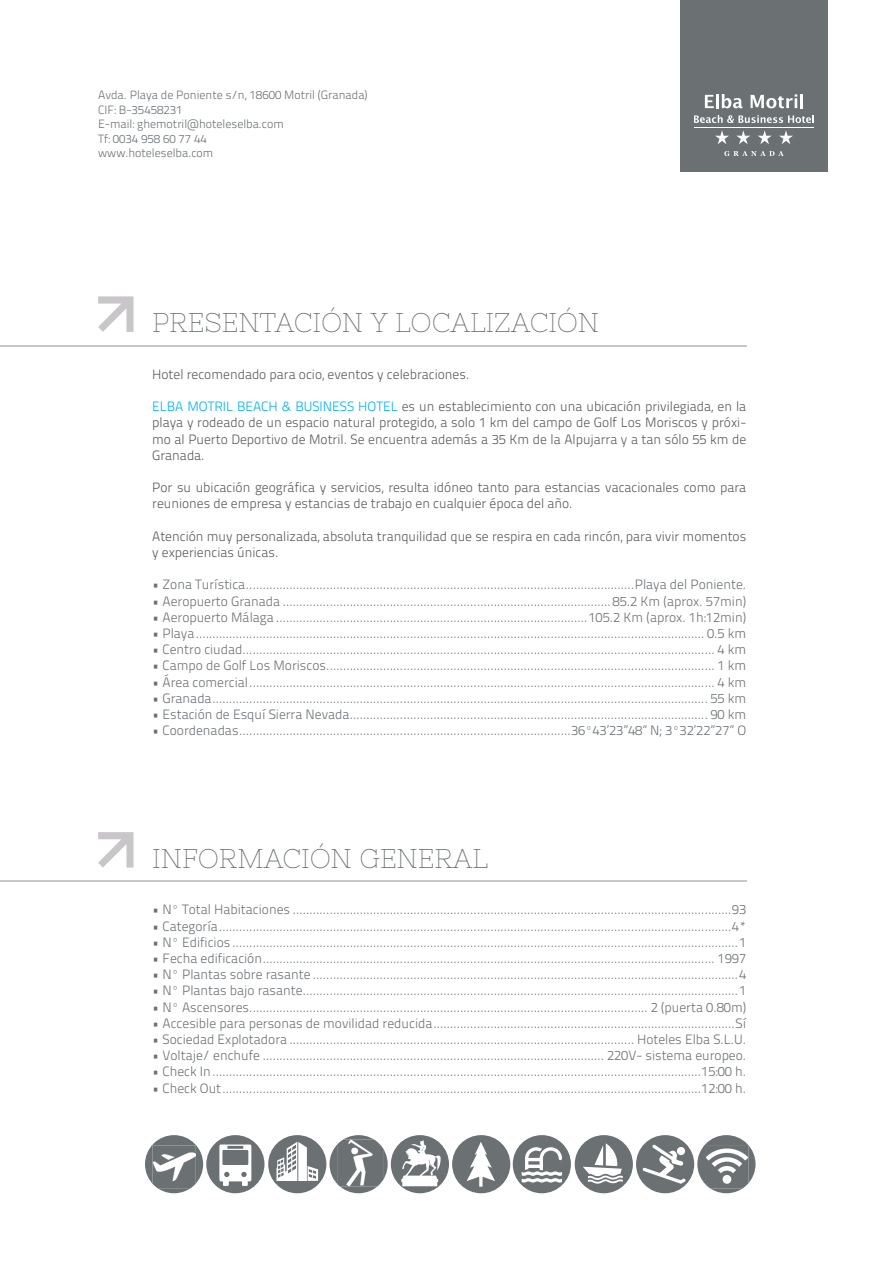
<style>
.page{position:relative;width:893px;height:1263px;background:#fff}
.page>*{position:absolute;margin:0;border:0;box-sizing:border-box;transform-origin:0 0}
.t1{font:27px "Nixie One";color:#6b7073}
.t2{font:13.5px "Titillium Text 25 L 250 wt";color:#6b7073}
.t3{font:13.5px/16.2px "Titillium Text 25 L 250 wt";color:#595959}
.t4{font:12px/14.4px "Titillium Text 25 L 250 wt";color:#6b7073}
.s1{color:#00aeef}
</style>
<div class="page">
<svg style="left:98px;top:296px;width:36px;height:36px"></svg>
<hr style="left:0;top:345px;width:746px;height:1px;background:#c8c6c8">
<svg style="left:98px;top:832px;width:36px;height:36px"></svg>
<hr style="left:0;top:880px;width:746px;height:2px;background:#c8c6c8">
<div style="left:680px;top:0;width:148px;height:171px;background:#6b7073"></div>
<svg style="left:724px;top:151px;width:60px;height:5px"></svg>
<svg style="left:715px;top:130px;width:78px;height:14px"></svg>
<hr style="left:694px;top:127px;width:120px;height:1px;background:#fff">
<svg style="left:705px;top:94px;width:37px;height:14px"></svg>
<svg style="left:751px;top:94px;width:52px;height:14px"></svg>
<svg style="left:694px;top:115px;width:120px;height:8px"></svg>
<div style="left:513px;top:1135px;width:58px;height:58px;background:#6b7073;border-radius:50%"></div>
<svg style="left:522px;top:1147px;width:40px;height:35px"></svg>
<div style="left:636px;top:1135px;width:58px;height:58px;background:#6b7073;border-radius:50%"></div>
<div style="left:697px;top:1135px;width:58px;height:58px;background:#6b7073;border-radius:50%"></div>
<img style="left:706px;top:1148px;width:42px;height:40px">
<div style="left:452px;top:1135px;width:58px;height:58px;background:#6b7073;border-radius:50%"></div>
<svg style="left:467px;top:1142px;width:28px;height:45px"></svg>
<div style="left:206px;top:1135px;width:58px;height:58px;background:#6b7073;border-radius:50%"></div>
<div style="left:223px;top:1178px;width:6px;height:8px;background:#fff"></div>
<div style="left:242px;top:1178px;width:6px;height:8px;background:#fff"></div>
<svg style="left:219px;top:1144px;width:32px;height:37px"></svg>
<div style="left:145px;top:1135px;width:58px;height:58px;background:#6b7073;border-radius:50%"></div>
<img style="left:152px;top:1145px;width:44px;height:44px">
<div style="left:330px;top:1135px;width:58px;height:58px;background:#6b7073;border-radius:50%"></div>
<img style="left:337px;top:1139px;width:47px;height:47px">
<div style="left:268px;top:1135px;width:58px;height:58px;background:#6b7073;border-radius:50%"></div>
<svg style="left:276px;top:1142px;width:42px;height:39px"></svg>
<div style="left:391px;top:1135px;width:58px;height:58px;background:#6b7073;border-radius:50%"></div>
<svg style="left:401px;top:1140px;width:40px;height:46px"></svg>
<div style="left:575px;top:1135px;width:58px;height:58px;background:#6b7073;border-radius:50%"></div>
<svg style="left:583px;top:1143px;width:40px;height:40px"></svg>
<svg style="left:642px;top:1144px;width:44px;height:40px"></svg>
<p class="t4" style="left:98px;top:89px;width:271px">Avda. Playa de Poniente s/n, 18600 Motril (Granada)<br>CIF: B-35458231<br>E-mail: ghemotril@hoteleselba.com<br>Tf: 0034 958 60 77 44<br>www.hoteleselba.com</p>
<h1 class="t1" style="left:152px;top:312px;width:448px">PRESENTACIÓN Y LOCALIZACIÓN</h1>
<p class="t3" style="left:152px;top:367px;width:319px">Hotel recomendado para ocio, eventos y celebraciones.</p>
<p class="t3" style="left:152px;top:400px;width:596px;text-align:justify"><span class="s1">ELBA MOTRIL BEACH &amp; BUSINESS HOTEL</span> es un establecimiento con una ubicación privilegiada, en la playa y rodeado de un espacio natural protegido, a solo 1 km del campo de Golf Los Moriscos y próxi&shy;mo al Puerto Deportivo de Motril. Se encuentra además a 35 Km de la Alpujarra y a tan sólo 55 km de Granada.</p>
<p class="t3" style="left:152px;top:481px;width:596px">Por su ubicación geográfica y servicios, resulta idóneo tanto para estancias vacacionales como para reuniones de empresa y estancias de trabajo en cualquier época del año.</p>
<p class="t3" style="left:152px;top:529px;width:596px">Atención muy personalizada, absoluta tranquilidad que se respira en cada rincón, para vivir momentos y experiencias únicas.</p>
<p class="t2" style="left:152px;top:580px;width:596px">• Zona Turística ....................................................................................................................Playa del Poniente.</p>
<p class="t2" style="left:152px;top:596px;width:595px">• Aeropuerto Granada .................................................................................................. 85.2 Km (aprox. 57min)</p>
<p class="t2" style="left:152px;top:612px;width:595px">• Aeropuerto Málaga .............................................................................................105.2 Km (aprox. 1h:12min)</p>
<p class="t2" style="left:152px;top:628px;width:596px">• Playa ........................................................................................................................................................ 0.5 km</p>
<p class="t2" style="left:152px;top:644px;width:596px">• Centro ciudad ............................................................................................................................................. 4 km</p>
<p class="t2" style="left:152px;top:661px;width:596px">• Campo de Golf Los Moriscos .................................................................................................................... 1 km</p>
<p class="t2" style="left:152px;top:677px;width:596px">• Área comercial ........................................................................................................................................... 4 km</p>
<p class="t2" style="left:152px;top:693px;width:596px">• Granada .................................................................................................................................................... 55 km</p>
<p class="t2" style="left:152px;top:709px;width:596px">• Estación de Esquí Sierra Nevada ........................................................................................................... 90 km</p>
<p class="t2" style="left:152px;top:725px;width:595px">• Coordenadas ...................................................................................................36º43’23”48” N; 3º32’22”27” O</p>
<h1 class="t1" style="left:152px;top:847px;width:337px">INFORMACIÓN GENERAL</h1>
<p class="t2" style="left:152px;top:905px;width:596px">• Nº Total Habitaciones ...................................................................................................................................93</p>
<p class="t2" style="left:152px;top:921px;width:596px">• Categoría .........................................................................................................................................................4*</p>
<p class="t2" style="left:152px;top:937px;width:596px">• Nº Edificios .......................................................................................................................................................1</p>
<p class="t2" style="left:152px;top:953px;width:596px">• Fecha edificación ....................................................................................................................................... 1997</p>
<p class="t2" style="left:152px;top:969px;width:596px">• Nº Plantas sobre rasante ...............................................................................................................................4</p>
<p class="t2" style="left:152px;top:986px;width:596px">• Nº Plantas bajo rasante ..................................................................................................................................1</p>
<p class="t2" style="left:152px;top:1002px;width:596px">• Nº Ascensores ....................................................................................................................... 2 (puerta 0.80m)</p>
<p class="t2" style="left:152px;top:1018px;width:596px">• Accesible para personas de movilidad reducida ..........................................................................................Sí</p>
<p class="t2" style="left:152px;top:1034px;width:596px">• Sociedad Explotadora ....................................................................................................... Hoteles Elba S.L.U.</p>
<p class="t2" style="left:152px;top:1050px;width:596px">• Voltaje/ enchufe ...................................................................................................... 220V- sistema europeo.</p>
<p class="t2" style="left:152px;top:1067px;width:596px">• Check In ..................................................................................................................................................15:00 h.</p>
<p class="t2" style="left:152px;top:1083px;width:596px">• Check Out ...............................................................................................................................................12:00 h.</p>
</div>
